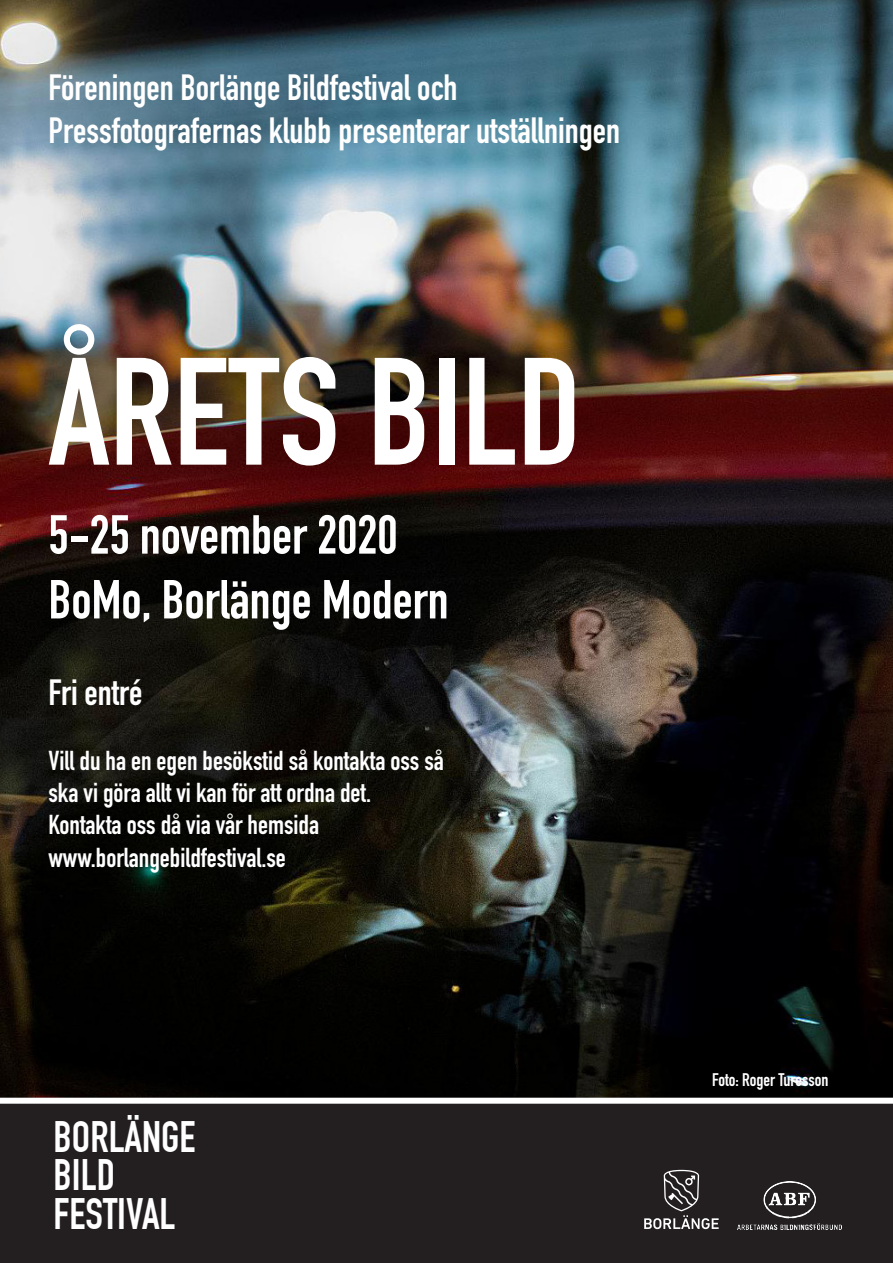
<style>
.page{position:relative;width:893px;height:1263px;background:#fff}
.page>*{position:absolute;margin:0;border:0;box-sizing:border-box;transform-origin:0 0}
.t1{font:700 150px "DIN Condensed";color:#fff}
.t2{font:700 54px "DIN Condensed";color:#fff}
.t3{font:700 43.05px/38.5px "DIN Condensed";color:#fff}
.t4{font:700 36px/43.2px "DIN Condensed";color:#fff}
.t5{font:700 27px "DIN Condensed";color:#fff}
.t6{font:700 18px "DIN Condensed";color:#fff}
</style>
<div class="page">
<img style="left:0;top:0;width:893px;height:1098px">
<div style="left:0;top:1101px;width:893px;height:162px;background:#231f20"></div>
<svg style="left:644px;top:1170px;width:75px;height:59px"></svg>
<div style="left:0;top:1098px;width:893px;height:6px;background:#fff"></div>
<img style="left:737px;top:1182px;width:104px;height:47px">
<p class="t4" style="left:48px;top:65px;width:573px">Föreningen Borlänge Bildfestival och<br>Pressfotografernas klubb presenterar utställningen</p>
<p class="t1" style="left:48px;top:311px;width:534px">ÅRETS BILD</p>
<p class="t2" style="left:48px;top:498px;width:351px">5-25 november 2020</p>
<p class="t2" style="left:48px;top:563px;width:402px">BoMo, Borlänge Modern</p>
<p class="t4" style="left:48px;top:670px;width:96px">Fri entré</p>
<p class="t5" style="left:48px;top:742px;width:397px">Vill du ha en egen besökstid så kontakta oss så</p>
<p class="t5" style="left:48px;top:774px;width:324px">ska vi göra allt vi kan för att ordna det.</p>
<p class="t5" style="left:48px;top:807px;width:272px">Kontakta oss då via vår hemsida</p>
<p class="t5" style="left:48px;top:839px;width:239px">www.borlangebildfestival.se</p>
<p class="t3" style="left:54px;top:1118px;width:143px">BORLÄNGE<br>BILD<br>FESTIVAL</p>
<p class="t6" style="left:712px;top:1068px;width:118px">Foto: Roger Turesson</p>
</div>
